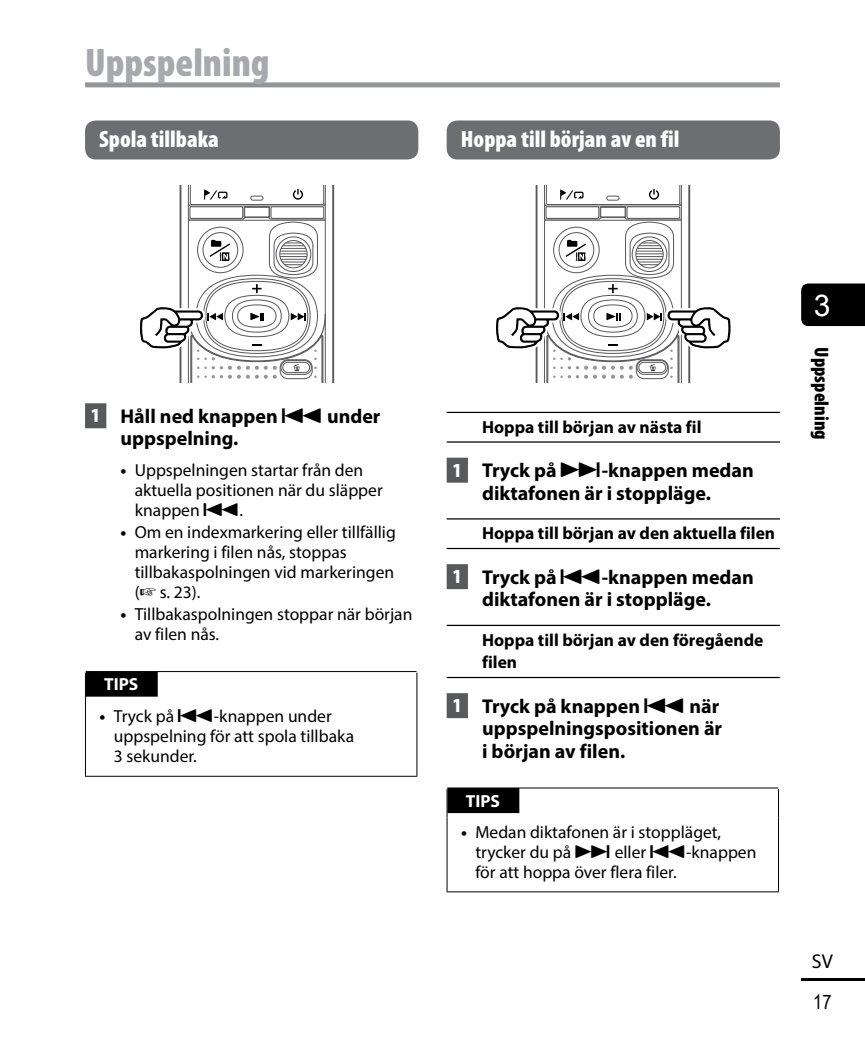
<style>
.page{position:relative;width:865px;height:1049px;background:#fff}
.page>*{position:absolute;margin:0;border:0;box-sizing:border-box;transform-origin:0 0}
.t1{font:900 condensed 40px "Myriad Pro";color:#a7a9ac}
.t2{font:30px "Arial";color:#fff}
.t3{font:900 condensed 23.75px "Myriad Pro";color:#fff}
.t4{font:700 20px/22.5px "Myriad Pro";color:#000}
.t5{font:900 condensed 20px "Myriad Pro";color:#000}
.t6{font:20px "Arial Narrow";color:#000}
.t7{font:20px "Myriad Pro";color:#000}
.t8{font:17.5px/20px "Myriad Pro";color:#000}
.t9{font:700 17.5px/22.5px "Myriad Pro";color:#000}
.t10{font:700 17.5px "Myriad Pro";color:#fff}
.s1{font-weight:900;font-stretch:condensed;color:#fff}
.s2{font-family:"AP Yakumono";font-weight:400}
.s3{font-weight:700}
.s4{font-family:"AP Yakumono"}
</style>
<div class="page">
<div style="left:801px;top:283px;width:64px;height:43px;background:#000"></div>
<hr style="left:801px;top:978px;width:64px;height:3px;background:#000">
<div style="left:85px;top:82px;width:695px;height:5px;background:#939598"></div>
<div style="left:85px;top:403px;width:21px;height:25px;background:#58595b"></div>
<div style="left:85px;top:120px;width:333px;height:39px;background:#6d6e71;border-radius:11px"></div>
<svg style="left:140px;top:186px;width:194px;height:197px"></svg>
<svg style="left:85px;top:673px;width:1px;height:28px"></svg>
<svg style="left:416px;top:673px;width:1px;height:28px"></svg>
<hr style="left:85px;top:701px;width:1px;height:75px;background:#000">
<hr style="left:416px;top:701px;width:1px;height:75px;background:#000">
<hr style="left:85px;top:776px;width:332px;height:1px;background:#000">
<hr style="left:86px;top:671px;width:330px;height:1px;background:#000">
<div style="left:86px;top:672px;width:72px;height:25px;background:#000"></div>
<hr style="left:446px;top:412px;width:334px;height:1px;background:#000">
<hr style="left:446px;top:441px;width:334px;height:2px;background:#000">
<div style="left:446px;top:458px;width:22px;height:25px;background:#58595b"></div>
<hr style="left:446px;top:518px;width:334px;height:1px;background:#000">
<hr style="left:446px;top:548px;width:334px;height:1px;background:#000">
<div style="left:446px;top:564px;width:22px;height:25px;background:#58595b"></div>
<hr style="left:446px;top:625px;width:334px;height:1px;background:#000">
<hr style="left:446px;top:677px;width:334px;height:1px;background:#000">
<div style="left:446px;top:693px;width:22px;height:25px;background:#58595b"></div>
<div style="left:446px;top:120px;width:334px;height:39px;background:#6d6e71;border-radius:11px"></div>
<svg style="left:496px;top:186px;width:235px;height:197px"></svg>
<svg style="left:446px;top:789px;width:1px;height:28px"></svg>
<svg style="left:778px;top:789px;width:1px;height:28px"></svg>
<hr style="left:446px;top:817px;width:1px;height:74px;background:#000">
<hr style="left:778px;top:817px;width:1px;height:74px;background:#000">
<hr style="left:446px;top:891px;width:333px;height:1px;background:#000">
<hr style="left:447px;top:787px;width:331px;height:1px;background:#000">
<div style="left:447px;top:788px;width:72px;height:25px;background:#000"></div>
<h1 class="t1" style="left:85px;top:37px;width:186px">Uppspelning</h1>
<h3 class="t3" style="left:99px;top:124px;width:121px">Spola tillbaka</h3>
<h3 class="t3" style="left:461px;top:124px;width:220px">Hoppa till början av en fil</h3>
<p class="t4" style="left:120px;top:404px;width:261px;text-indent:-29px"><span class="s1">1</span> Håll ned knappen <span class="s2">0</span> under uppspelning.</p>
<p class="t8" style="left:135px;top:460px;width:249px;text-indent:-14px"><span class="s3">•</span> Uppspelningen startar från den aktuella positionen när du släpper knappen <span class="s4">0</span>.</p>
<p class="t8" style="left:135px;top:522px;width:262px;text-indent:-14px"><span class="s3">•</span> Om en indexmarkering eller tillfällig markering i filen nås, stoppas tillbakaspolningen vid markeringen (☞ s. 23).</p>
<p class="t8" style="left:135px;top:603px;width:279px;text-indent:-14px"><span class="s3">•</span> Tillbakaspolningen stoppar när början av filen nås.</p>
<p class="t10" style="left:104px;top:673px;width:36px">TIPS</p>
<p class="t8" style="left:114px;top:706px;width:242px;text-indent:-14px"><span class="s3">•</span> Tryck på <span class="s4">0</span>-knappen under uppspelning för att spola tillbaka<br>3 sekunder.</p>
<p class="t9" style="left:482px;top:415px;width:221px">Hoppa till början av nästa fil</p>
<p class="t4" style="left:482px;top:459px;width:273px;text-indent:-29px"><span class="s1">1</span> Tryck på <span class="s2">9</span>-knappen medan diktafonen är i stoppläge.</p>
<p class="t9" style="left:482px;top:521px;width:294px">Hoppa till början av den aktuella filen</p>
<p class="t4" style="left:482px;top:565px;width:273px;text-indent:-29px"><span class="s1">1</span> Tryck på <span class="s2">0</span>-knappen medan diktafonen är i stoppläge.</p>
<p class="t9" style="left:482px;top:628px;width:283px">Hoppa till början av den föregående filen</p>
<p class="t4" style="left:482px;top:694px;width:241px;text-indent:-29px"><span class="s1">1</span> Tryck på knappen <span class="s2">0</span> när uppspelningspositionen är i början av filen.</p>
<p class="t10" style="left:466px;top:789px;width:36px">TIPS</p>
<p class="t8" style="left:475px;top:821px;width:282px;text-indent:-14px"><span class="s3">•</span> Medan diktafonen är i stoppläget, trycker du på <span class="s4">9</span> eller <span class="s4">0</span>-knappen för att hoppa över flera filer.</p>
<h2 class="t2" style="left:814px;top:286px;width:18px">3</h2>
<p class="t5" style="left:834px;top:347px;width:94px;rotate:90deg">Uppspelning</p>
<p class="t7" style="left:812px;top:948px;width:23px">SV</p>
<p class="t6" style="left:813px;top:988px;width:20px">17</p>
</div>
